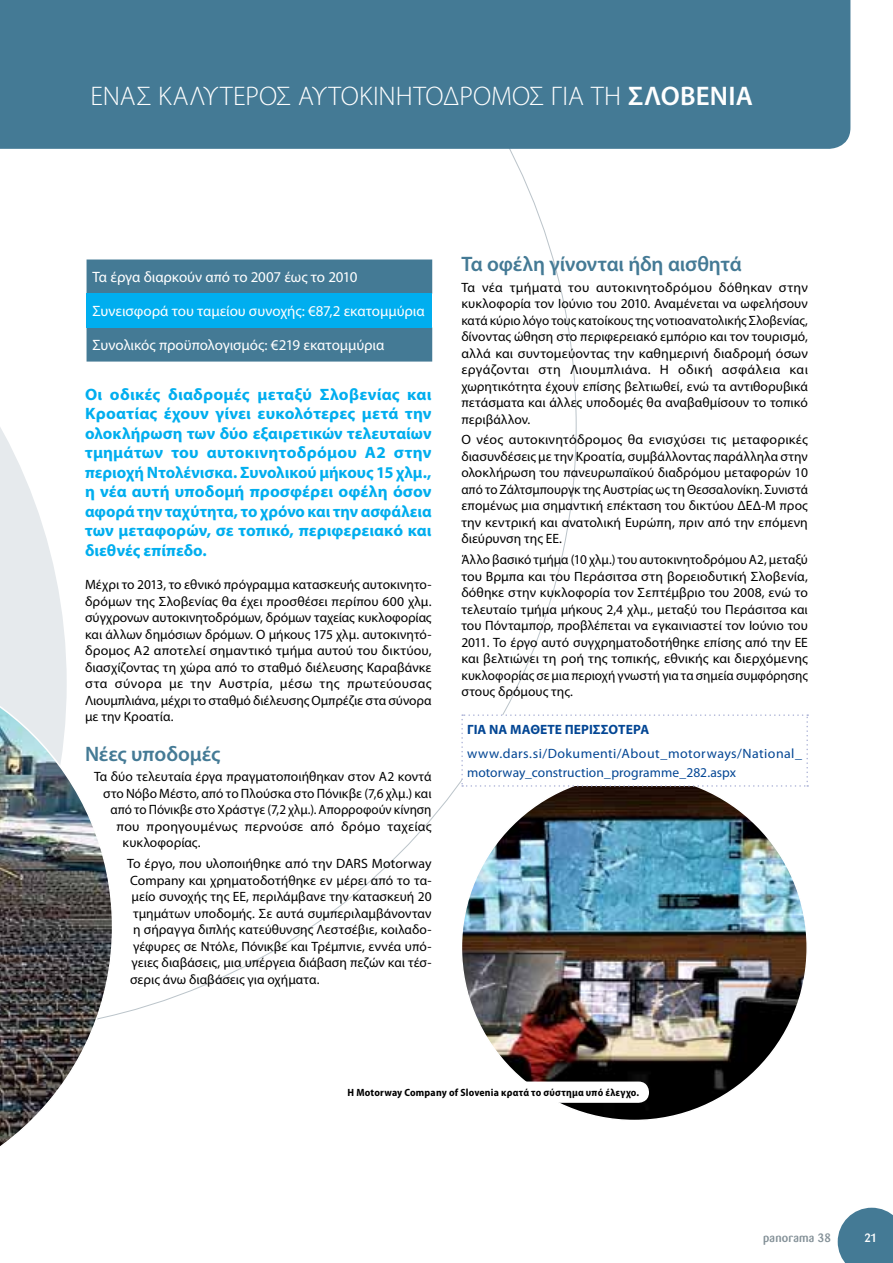
<style>
.page{position:relative;width:893px;height:1263px;background:#fff}
.page>*{position:absolute;margin:0;border:0;box-sizing:border-box;transform-origin:0 0}
.t1{font:300 27px "Myriad Pro";letter-spacing:.06em;color:#fff}
.t2{font:600 21px "Myriad Pro";letter-spacing:-.005em;color:#447a95}
.t3{font:700 16.5px/19.5px "Myriad Pro";color:#00aeef;text-align:justify}
.t4{font:15px "Myriad Pro";letter-spacing:-.005em;color:#fff}
.t5{font:13.5px/16.5px "Myriad Pro";letter-spacing:.005em;color:#000;text-align:justify}
.t6{font:13.5px/19.5px "Myriad Pro";letter-spacing:.025em;color:#034694}
.t7{font:700 13.5px "Myriad Pro";color:#034694}
.t8{font:500 12px "Barmeno";letter-spacing:.02em;color:#839097}
.t9{font:500 12px "Barmeno";color:#fff}
.t10{font:700 semi-condensed 10.5px "Myriad Pro";letter-spacing:.02em;color:#000}
.s1{font-weight:600}
</style>
<div class="page">
<svg style="left:0;top:149px;width:576px;height:867px"></svg>
<div style="left:0;top:0;width:850px;height:149px;background:#447a95"></div>
<img style="left:0;top:654px;width:113px;height:492px">
<img style="left:461px;top:775px;width:346px;height:345px;border-radius:173px">
<svg style="left:838px;top:1208px;width:55px;height:55px;background:#5888a0"></svg>
<svg style="left:461px;top:714px;width:347px;height:73px"></svg>
<div style="left:87px;top:259px;width:345px;height:103px;background:#447a95"></div>
<div style="left:87px;top:294px;width:345px;height:34px;background:#00aeef"></div>
<div style="left:334px;top:1081px;width:315px;height:22px;background:#fff;border-radius:11px"></div>
<h1 class="t1" style="left:90px;top:81px;width:650px">Ένας καλύτερος αυτοκινητόδρομος για τη <span class="s1">Σλοβενία</span></h1>
<p class="t4" style="left:93px;top:268px;width:267px">Τα έργα διαρκούν από το 2007 έως το 2010</p>
<p class="t4" style="left:93px;top:302px;width:334px">Συνεισφορά του ταμείου συνοχής: €87,2 εκατομμύρια</p>
<p class="t4" style="left:93px;top:336px;width:293px">Συνολικός προϋπολογισμός: €219 εκατομμύρια</p>
<p class="t3" style="left:85px;top:384px;width:348px">Οι οδικές διαδρομές μεταξύ Σλοβενίας και Κροατίας έχουν γίνει ευκολότερες μετά την ολοκλήρωση των δύο εξαιρετικών τελευταίων τμημάτων του αυτοκινητοδρόμου Α2 στην περιοχή Ντολένισκα. Συνολικού μήκους 15 χλμ., η νέα αυτή υποδομή προσφέρει οφέλη όσον αφορά την ταχύτητα, το χρόνο και την ασφάλεια των μεταφορών, σε τοπικό, περιφερειακό και διεθνές επίπεδο.</p>
<p class="t5" style="left:85px;top:576px;width:348px">Μέχρι το 2013, το εθνικό πρόγραμμα κατασκευής αυτοκινητο&shy;δρόμων της Σλοβενίας θα έχει προσθέσει περίπου 600 χλμ. σύγχρονων αυτοκινητοδρόμων, δρόμων ταχείας κυκλοφορίας και άλλων δημόσιων δρόμων. Ο μήκους 175 χλμ. αυτοκινητό&shy;δρομος Α2 αποτελεί σημαντικό τμήμα αυτού του δικτύου, διασχίζοντας τη χώρα από το σταθμό διέλευσης Καραβάνκε στα σύνορα με την Αυστρία, μέσω της πρωτεύουσας Λιουμπλιάνα, μέχρι το σταθμό διέλευσης Ομπρέζιε στα σύνορα με την Κροατία.</p>
<h2 class="t2" style="left:85px;top:740px;width:137px">Νέες υποδομές</h2>
<p class="t5" style="left:94px;top:768px;width:339px">Τα δύο τελευταία έργα πραγματοποιήθηκαν στον Α2 κοντά</p>
<p class="t5" style="left:103px;top:785px;width:330px">στο Νόβο Μέστο, από το Πλούσκα στο Πόνικβε (7,6 χλμ.) και</p>
<p class="t5" style="left:111px;top:801px;width:322px">από το Πόνικβε στο Χράστγε (7,2 χλμ.). Απορροφούν κίνηση</p>
<p class="t5" style="left:117px;top:818px;width:316px">που προηγουμένως περνούσε από δρόμο ταχείας</p>
<p class="t5" style="left:123px;top:834px;width:80px">κυκλοφορίας.</p>
<p class="t5" style="left:127px;top:855px;width:306px">Το έργο, που υλοποιήθηκε από την DARS Motorway Company και χρηματοδοτήθηκε εν μέρει από το τα&shy;μείο συνοχής της ΕΕ, περιλάμβανε την κατασκευή 20 τμημάτων υποδομής. Σε αυτά συμπεριλαμβάνονταν η σήραγγα διπλής κατεύθυνσης Λεστσέβιε, κοιλαδο&shy;γέφυρες σε Ντόλε, Πόνικβε και Τρέμπνιε, εννέα υπό&shy;γειες διαβάσεις, μια υπέργεια διάβαση πεζών και τέσ&shy;σερις άνω διαβάσεις για οχήματα.</p>
<h2 class="t2" style="left:461px;top:250px;width:282px">Τα οφέλη γίνονται ήδη αισθητά</h2>
<p class="t5" style="left:461px;top:279px;width:348px">Τα νέα τμήματα του αυτοκινητοδρόμου δόθηκαν στην κυκλοφορία τον Ιούνιο του 2010. Αναμένεται να ωφελήσουν κατά κύριο λόγο τους κατοίκους της νοτιοανατολικής Σλοβενίας, δίνοντας ώθηση στο περιφερειακό εμπόριο και τον τουρισμό, αλλά και συντομεύοντας την καθημερινή διαδρομή όσων εργάζονται στη Λιουμπλιάνα. Η οδική ασφάλεια και χωρητικότητα έχουν επίσης βελτιωθεί, ενώ τα αντιθορυβικά πετάσματα και άλλες υποδομές θα αναβαθμίσουν το τοπικό περιβάλλον.</p>
<p class="t5" style="left:461px;top:431px;width:348px">Ο νέος αυτοκινητόδρομος θα ενισχύσει τις μεταφορικές διασυνδέσεις με την Κροατία, συμβάλλοντας παράλληλα στην ολοκλήρωση του πανευρωπαϊκού διαδρόμου μεταφορών 10 από το Ζάλτσμπουργκ της Αυστρίας ως τη Θεσσαλονίκη. Συνιστά επομένως μια σημαντική επέκταση του δικτύου ΔΕΔ-Μ προς την κεντρική και ανατολική Ευρώπη, πριν από την επόμενη διεύρυνση της ΕΕ.</p>
<p class="t5" style="left:461px;top:551px;width:348px">Άλλο βασικό τμήμα (10 χλμ.) του αυτοκινητοδρόμου Α2, μεταξύ του Βρμπα και του Περάσιτσα στη βορειοδυτική Σλοβενία, δόθηκε στην κυκλοφορία τον Σεπτέμβριο του 2008, ενώ το τελευταίο τμήμα μήκους 2,4 χλμ., μεταξύ του Περάσιτσα και του Πόνταμπορ, προβλέπεται να εγκαινιαστεί τον Ιούνιο του 2011. Το έργο αυτό συγχρηματοδοτήθηκε επίσης από την ΕΕ και βελτιώνει τη ροή της τοπικής, εθνικής και διερχόμενης κυκλοφορίας σε μια περιοχή γνωστή για τα σημεία συμφόρησης στους δρόμους της.</p>
<p class="t7" style="left:467px;top:721px;width:53px">Για να μάθετε</p>
<p class="t7" style="left:565px;top:721px;width:37px">περισσότε</p>
<p class="t7" style="left:633px;top:721px;width:17px">ρα</p>
<p class="t6" style="left:467px;top:743px;width:337px">www.dars.si/Dokumenti/About_motorways/National_ motorway_construction_programme_282.aspx</p>
<p class="t10" style="left:348px;top:1086px;width:293px">Η Motorway Company of Slovenia κρατά το σύστημα υπό έλεγχο.</p>
<p class="t8" style="left:763px;top:1230px;width:69px">panorama 38</p>
<p class="t9" style="left:864px;top:1231px;width:14px">21</p>
</div>
